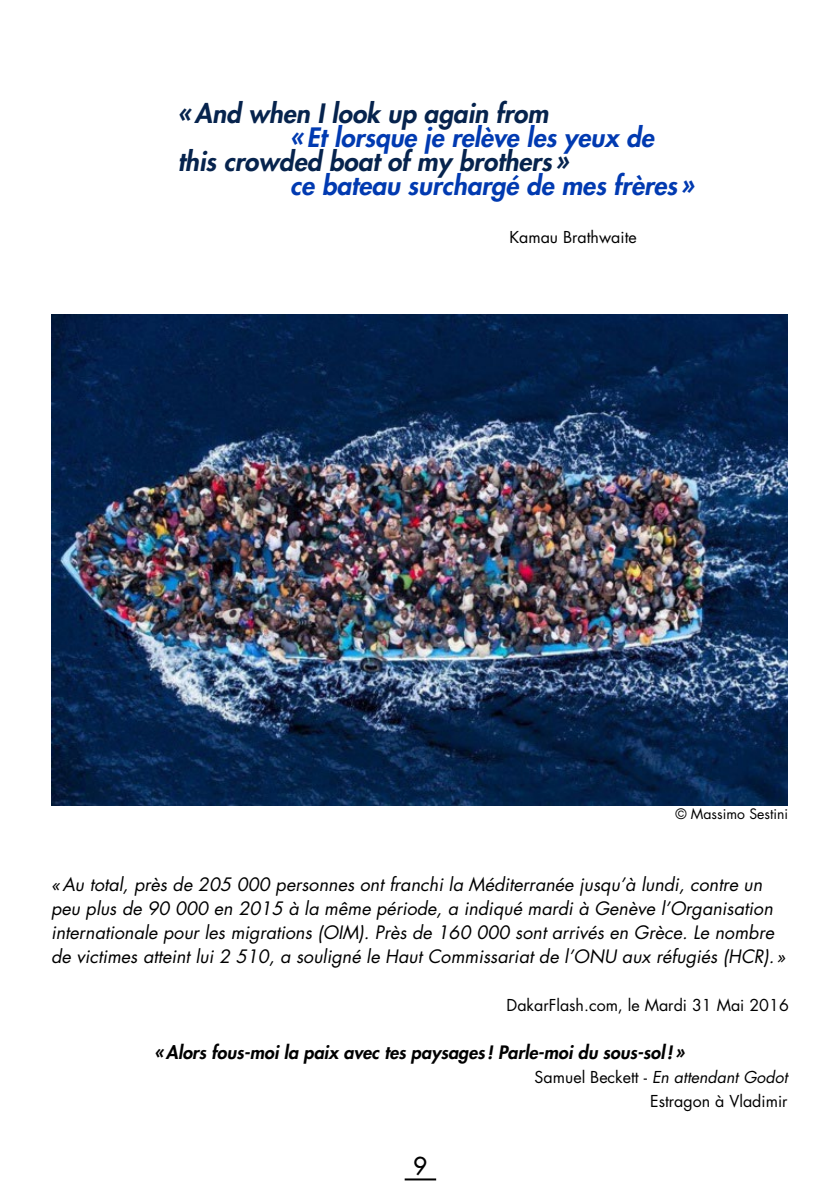
<style>
.page{position:relative;width:840px;height:1191px;background:#fff}
.page>*{position:absolute;margin:0;border:0;box-sizing:border-box;transform-origin:0 0}
.t1{font:italic 800 26px/48px "Futura Std";color:#013ab1}
.t2{font:italic 800 26px/48px "Futura Std";color:#06234d}
.t3{font:500 24px "Futura Std";color:#000}
.t4{font:italic 18px/24px "Futura Std";color:#000}
.t5{font:italic 800 18px "Futura Std";color:#000}
.t6{font:16px/24px "Futura Std";color:#000;text-align:right}
.t7{font:14px "Futura Std";color:#000}
.s1{font-style:italic}
</style>
<div class="page">
<hr style="left:404px;top:1178px;width:32px;height:2px;background:#000">
<img style="left:51px;top:315px;width:736px;height:490px">
<h1 class="t2" style="left:178px;top:90px;width:392px">«And when I look up again from this crowded boat of my brothers»</h1>
<h1 class="t1" style="left:290px;top:114px;width:405px">«Et lorsque je relève les yeux de<br>ce bateau surchargé de mes frères»</h1>
<p class="t6" style="left:509px;top:225px;width:129px">Kamau Brathwaite</p>
<p class="t7" style="left:675px;top:805px;width:114px">© Massimo Sestini</p>
<p class="t4" style="left:51px;top:873px;width:735px">«Au total, près de 205 000 personnes ont franchi la Méditerranée jusqu’à lundi, contre un peu plus de 90 000 en 2015 à la même période, a indiqué mardi à Genève l’Organisation internationale pour les migrations (OIM). Près de 160 000 sont arrivés en Grèce. Le nombre de victimes atteint lui 2 510, a souligné le Haut Commissariat de l’ONU aux réfugiés (HCR).»</p>
<p class="t6" style="left:506px;top:993px;width:284px">DakarFlash.com, le Mardi 31 Mai 2016</p>
<p class="t5" style="left:154px;top:1041px;width:531px">«Alors fous-moi la paix avec tes paysages ! Parle-moi du sous-sol!»</p>
<p class="t6" style="left:534px;top:1065px;width:254px">Samuel Beckett - <span class="s1">En attendant Godot<br></span>Estragon à Vladimir</p>
<h2 class="t3" style="left:413px;top:1151px;width:15px">9</h2>
</div>
